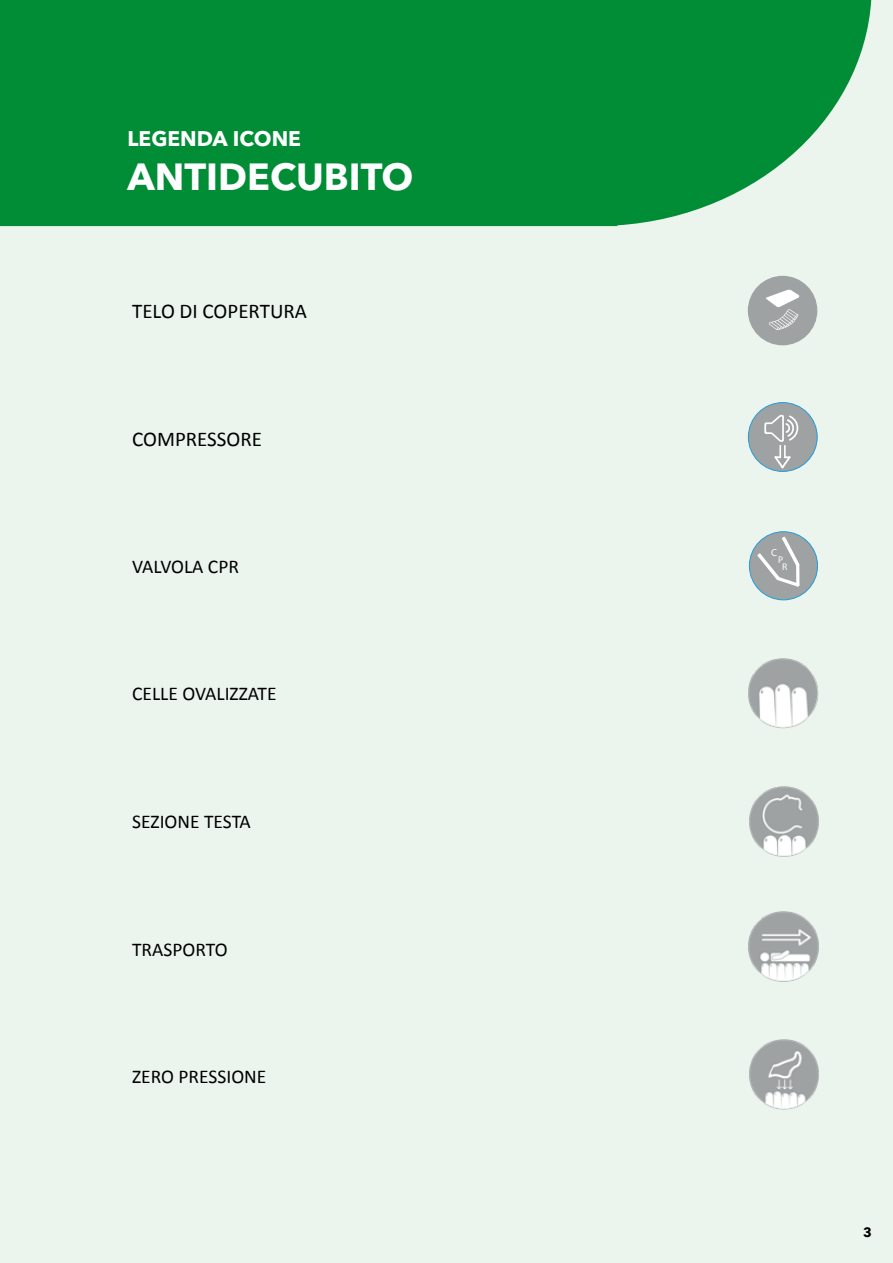
<style>
.page{position:relative;width:893px;height:1263px;background:#fff}
.page>*{position:absolute;margin:0;border:0;box-sizing:border-box;transform-origin:0 0}
.t1{font:700 37.5px "Avenir Next LT Pro";color:#fff}
.t2{font:21px "Calibri";color:#000}
.t3{font:700 21px "Avenir Next LT Pro";color:#fff}
.t4{font:19.5px "Calibri";color:#000}
.t5{font:700 13.5px "Avenir Next LT Pro";color:#000}
.t6{font:700 10.35px "Comfortaa";color:#fff}
.t7{font:700 9.6px "Comfortaa";color:#fff}
</style>
<div class="page">
<div style="left:1px;top:0;width:892px;height:1263px;background:#ecf5ed"></div>
<svg style="left:0;top:0;width:872px;height:226px;background:#119443"></svg>
<div style="left:748px;top:276px;width:69px;height:69px;background:#9fa2a3;border-radius:50%"></div>
<svg style="left:766px;top:289px;width:34px;height:41px"></svg>
<div style="left:748px;top:403px;width:69px;height:68px;background:#9fa2a3;border-radius:50%"></div>
<div style="left:748px;top:402px;width:69px;height:69px;border:1px solid #229cd8;border-radius:50%"></div>
<svg style="left:764px;top:415px;width:34px;height:53px"></svg>
<div style="left:749px;top:532px;width:69px;height:68px;background:#9fa2a3;border-radius:50%"></div>
<div style="left:749px;top:532px;width:69px;height:68px;border:1px solid #229cd8;border-radius:50%"></div>
<svg style="left:757px;top:537px;width:42px;height:50px"></svg>
<img style="left:748px;top:658px;width:71px;height:71px">
<img style="left:749px;top:786px;width:70px;height:71px">
<img style="left:748px;top:911px;width:71px;height:71px">
<img style="left:749px;top:1039px;width:70px;height:71px">
<p class="t3" style="left:128px;top:126px;width:175px">LEGENDA ICONE</p>
<h1 class="t1" style="left:128px;top:154px;width:287px">ANTIDECUBITO</h1>
<h1 class="t1" style="left:128px;top:154px;width:247px">CARROZZINE</h1>
<p class="t2" style="left:132px;top:298px;width:176px">TELO DI COPERTURA</p>
<p class="t2" style="left:132px;top:426px;width:132px">COMPRESSORE</p>
<p class="t4" style="left:132px;top:554px;width:108px">VALVOLA CPR</p>
<p class="t4" style="left:132px;top:682px;width:146px">CELLE OVALIZZATE</p>
<p class="t4" style="left:132px;top:809px;width:120px">SEZIONE TESTA</p>
<p class="t4" style="left:132px;top:937px;width:97px">TRASPORTO</p>
<p class="t4" style="left:132px;top:1064px;width:136px">ZERO PRESSIONE</p>
<p class="t6" style="left:771px;top:546px;width:7px">C</p>
<p class="t7" style="left:778px;top:554px;width:7px">P</p>
<p class="t7" style="left:782px;top:561px;width:7px">R</p>
<p class="t5" style="left:863px;top:1224px;width:10px">3</p>
</div>
